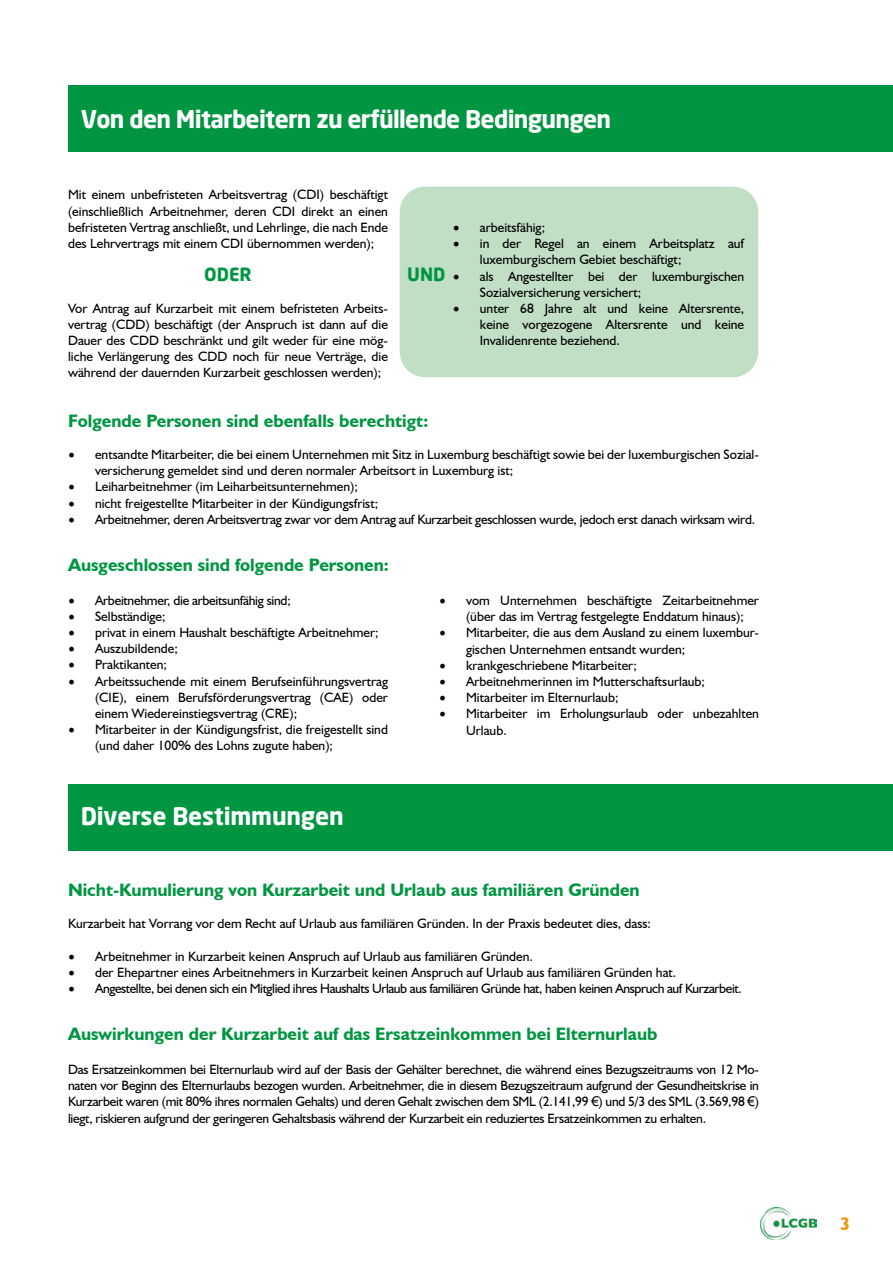
<style>
.page{position:relative;width:893px;height:1263px;background:#fff}
.page>*{position:absolute;margin:0;border:0;box-sizing:border-box;transform-origin:0 0}
.t1{font:700 24px "Neo Sans";letter-spacing:-.03em;color:#fff}
.t2{font:700 24px "Neo Sans";letter-spacing:-.01em;color:#fff}
.t3{font:700 18px "Humanist 521 BT";color:#009641}
.t4{font:700 18px "Neo Sans";color:#009641}
.t5{font:700 18px "Humanist 521 BT";color:#f39200}
.t6{font:13.5px/16.2px "Humanist 521 BT";color:#000}
.t7{font:13.5px "Humanist 521 BT";letter-spacing:-.02em;color:#000}
.t8{font:13.5px "Humanist 521 BT";letter-spacing:-.03em;color:#000}
.s1{font-family:"Minion Pro";font-size:18px}
.s2{font-family:"Arial"}
</style>
<div class="page">
<img style="left:761px;top:1207px;width:56px;height:33px">
<div style="left:68px;top:85px;width:825px;height:67px;background:#009641"></div>
<div style="left:400px;top:187px;width:358px;height:190px;background:#c1dfc4;border-radius:26px"></div>
<div style="left:68px;top:783px;width:825px;height:67px;background:#009641"></div>
<h1 class="t1" style="left:81px;top:103px;width:532px">Von den Mitarbeitern zu erfüllende Bedingungen</h1>
<p class="t6" style="left:68px;top:186px;width:321px;text-align:justify">Mit einem unbefristeten Arbeitsvertrag (CDI) beschäftigt (einschließlich Arbeitnehmer, deren CDI direkt an einen befristeten Vertrag anschließt, und Lehrlinge, die nach Ende des Lehrvertrags mit einem CDI übernommen werden);</p>
<h2 class="t4" style="left:204px;top:262px;width:49px">ODER</h2>
<h2 class="t4" style="left:407px;top:262px;width:40px">UND</h2>
<p class="t6" style="left:68px;top:300px;width:321px;text-align:justify">Vor Antrag auf Kurzarbeit mit einem befristeten Arbeits&shy;vertrag (CDD) beschäftigt (der Anspruch ist dann auf die Dauer des CDD beschränkt und gilt weder für eine mög&shy;liche Verlängerung des CDD noch für neue Verträge, die während der dauernden Kurzarbeit geschlossen werden);</p>
<p class="t6" style="left:453px;top:219px;width:94px"><span class="s1">•</span> arbeitsfähig;</p>
<p class="t6" style="left:480px;top:235px;width:266px;text-indent:-27px"><span class="s1">•</span> in der Regel an einem Arbeitsplatz auf luxemburgischem Gebiet beschäftigt;</p>
<p class="t6" style="left:480px;top:268px;width:266px;text-indent:-27px"><span class="s1">•</span> als Angestellter bei der luxemburgischen<br>Sozialversicherung versichert;</p>
<p class="t6" style="left:480px;top:300px;width:266px;text-align:justify;text-indent:-27px"><span class="s1">•</span> unter 68 Jahre alt und keine Altersrente, keine vorgezogene Altersrente und keine Invalidenrente beziehend.</p>
<h2 class="t3" style="left:68px;top:409px;width:362px">Folgende Personen sind ebenfalls berechtigt:</h2>
<p class="t6" style="left:95px;top:446px;width:665px;text-indent:-27px"><span class="s1">•</span> entsandte Mitarbeiter, die bei einem Unternehmen mit Sitz in Luxemburg beschäftigt sowie bei der luxemburgischen Sozial&shy;versicherung gemeldet sind und deren normaler Arbeitsort in Luxemburg ist;</p>
<p class="t6" style="left:68px;top:478px;width:291px"><span class="s1">•</span> Leiharbeitnehmer (im Leiharbeitsunternehmen);</p>
<p class="t6" style="left:68px;top:494px;width:312px"><span class="s1">•</span> nicht freigestellte Mitarbeiter in der Kündigungsfrist;</p>
<p class="t7" style="left:68px;top:511px;width:689px"><span class="s1">•</span> Arbeitnehmer, deren Arbeitsvertrag zwar vor dem Antrag auf Kurzarbeit geschlossen wurde, jedoch erst danach wirksam wird.</p>
<h2 class="t3" style="left:68px;top:554px;width:322px">Ausgeschlossen sind folgende Personen:</h2>
<p class="t7" style="left:68px;top:592px;width:224px"><span class="s1">•</span> Arbeitnehmer, die arbeitsunfähig sind;</p>
<p class="t6" style="left:68px;top:608px;width:99px"><span class="s1">•</span> Selbständige;</p>
<p class="t6" style="left:68px;top:624px;width:312px"><span class="s1">•</span> privat in einem Haushalt beschäftigte Arbeitnehmer;</p>
<p class="t6" style="left:68px;top:640px;width:111px"><span class="s1">•</span> Auszubildende;</p>
<p class="t6" style="left:68px;top:656px;width:100px"><span class="s1">•</span> Praktikanten;</p>
<p class="t6" style="left:95px;top:673px;width:294px;text-align:justify;text-indent:-27px"><span class="s1">•</span> Arbeitssuchende mit einem Berufseinführungsvertrag (CIE), einem Berufsförderungsvertrag (CAE) oder einem Wiedereinstiegsvertrag (CRE);</p>
<p class="t6" style="left:95px;top:721px;width:294px;text-indent:-27px"><span class="s1">•</span> Mitarbeiter in der Kündigungsfrist, die freigestellt sind (und daher 100% des Lohns zugute haben);</p>
<h1 class="t2" style="left:81px;top:800px;width:264px">Diverse Bestimmungen</h1>
<p class="t6" style="left:466px;top:592px;width:294px;text-indent:-27px"><span class="s1">•</span> vom Unternehmen beschäftigte Zeitarbeitnehmer (über das im Vertrag festgelegte Enddatum hinaus);</p>
<p class="t6" style="left:466px;top:624px;width:294px;text-indent:-27px"><span class="s1">•</span> Mitarbeiter, die aus dem Ausland zu einem luxembur&shy;gischen Unternehmen entsandt wurden;</p>
<p class="t6" style="left:439px;top:657px;width:199px"><span class="s1">•</span> krankgeschriebene Mitarbeiter;</p>
<p class="t6" style="left:439px;top:673px;width:267px"><span class="s1">•</span> Arbeitnehmerinnen im Mutterschaftsurlaub;</p>
<p class="t6" style="left:439px;top:689px;width:181px"><span class="s1">•</span> Mitarbeiter im Elternurlaub;</p>
<p class="t6" style="left:466px;top:705px;width:294px;text-indent:-27px"><span class="s1">•</span> Mitarbeiter im Erholungsurlaub oder unbezahlten<br>Urlaub.</p>
<h2 class="t3" style="left:68px;top:879px;width:573px">Nicht-Kumulierung von Kurzarbeit und Urlaub aus familiären Gründen</h2>
<p class="t6" style="left:68px;top:915px;width:584px">Kurzarbeit hat Vorrang vor dem Recht auf Urlaub aus familiären Gründen. In der Praxis bedeutet dies, dass:</p>
<p class="t6" style="left:68px;top:948px;width:466px"><span class="s1">•</span> Arbeitnehmer in Kurzarbeit keinen Anspruch auf Urlaub aus familiären Gründen.</p>
<p class="t6" style="left:68px;top:964px;width:610px"><span class="s1">•</span> der Ehepartner eines Arbeitnehmers in Kurzarbeit keinen Anspruch auf Urlaub aus familiären Gründen hat.</p>
<p class="t8" style="left:68px;top:980px;width:675px"><span class="s1">•</span> Angestellte, bei denen sich ein Mitglied ihres Haushalts Urlaub aus familiären Gründe hat, haben keinen Anspruch auf Kurzarbeit.</p>
<h2 class="t3" style="left:68px;top:1022px;width:591px">Auswirkungen der Kurzarbeit auf das Ersatzeinkommen bei Elternurlaub</h2>
<p class="t6" style="left:68px;top:1061px;width:692px;text-align:justify">Das Ersatzeinkommen bei Elternurlaub wird auf der Basis der Gehälter berechnet, die während eines Bezugszeitraums von 12 Mo&shy;naten vor Beginn des Elternurlaubs bezogen wurden. Arbeitnehmer, die in diesem Bezugszeitraum aufgrund der Gesundheitskrise in Kurzarbeit waren (mit 80% ihres normalen Gehalts) und deren Gehalt zwischen dem SML (2.141,99 <span class="s2">€</span>) und 5/3 des SML (3.569,98 <span class="s2">€</span>) liegt, riskieren aufgrund der geringeren Gehaltsbasis während der Kurzarbeit ein reduziertes Ersatzeinkommen zu erhalten.</p>
<h2 class="t5" style="left:840px;top:1213px;width:11px">3</h2>
</div>
